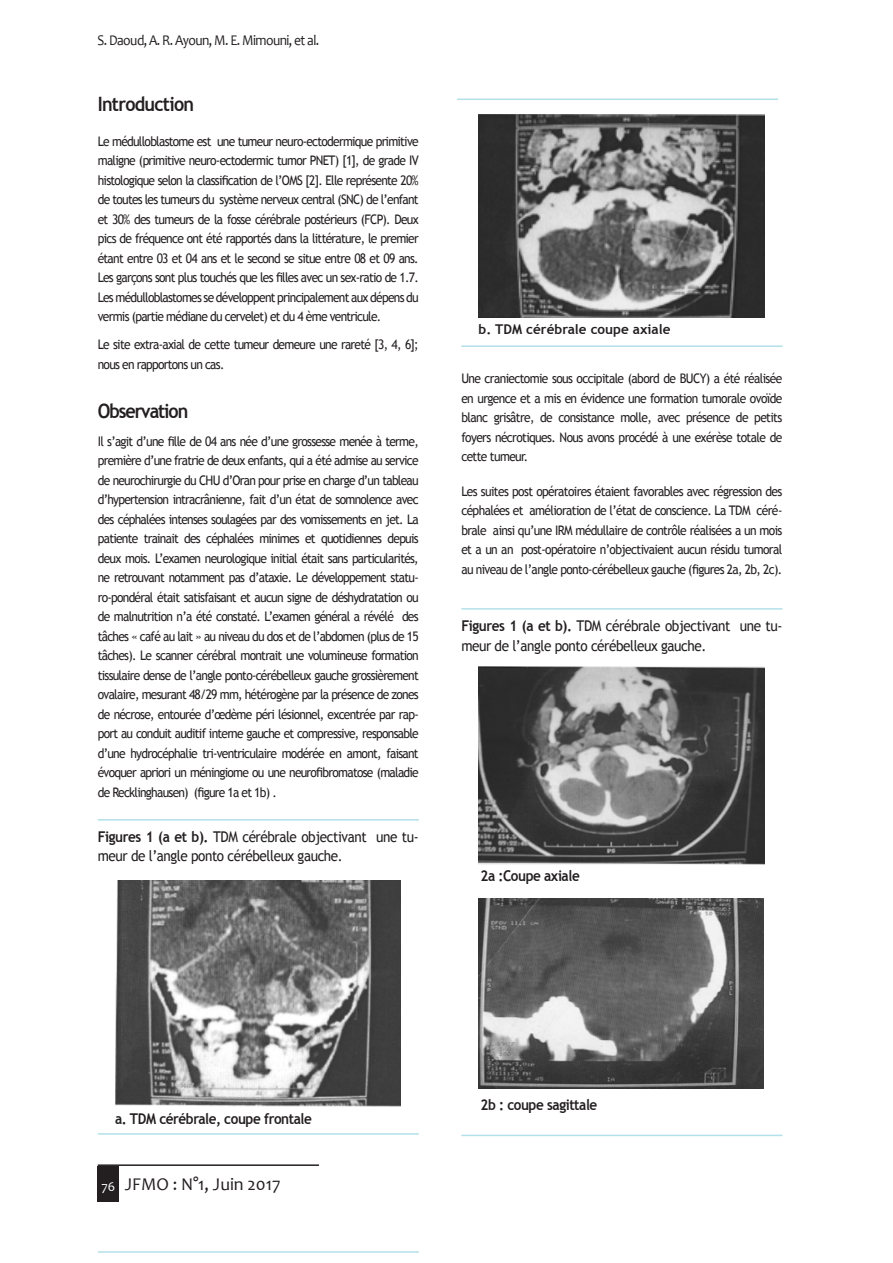
<style>
.page{position:relative;width:893px;height:1263px;background:#fff}
.page>*{position:absolute;margin:0;border:0;box-sizing:border-box;transform-origin:0 0}
.t1{font:700 19.8px "Trebuchet MS";letter-spacing:-.04em;color:#231f20;scale:.91 1}
.t2{font:700 19.8px "Trebuchet MS";letter-spacing:-.06em;color:#231f20;scale:.91 1}
.t3{font:18px "Candara";color:#231f20}
.t4{font:14.85px/19.5px "Trebuchet MS";letter-spacing:-.03em;color:#231f20;scale:.91 1}
.t5{font:700 14.85px "Trebuchet MS";letter-spacing:-.03em;color:#231f20;scale:.91 1}
.t6{font:14.85px "Candara";letter-spacing:-.04em;color:#231f20;scale:.91 1}
.t7{font:700 13.5px "Trebuchet MS";color:#231f20}
.t8{font:13.2px/19.5px "Trebuchet MS";letter-spacing:-.06em;color:#231f20;text-align:justify;scale:.91 1}
.s1{font-weight:700}
.s2{font-size:13.5px;color:#fff}
</style>
<div class="page">
<div style="left:98px;top:1166px;width:21px;height:36px;background:#231f20"></div>
<hr style="left:98px;top:1164px;width:221px;height:2px;background:#231f20">
<hr style="left:457px;top:99px;width:321px;height:1px;background:#b3e1e9">
<hr style="left:98px;top:1251px;width:321px;height:2px;background:#b3e1e9">
<img style="left:115px;top:880px;width:286px;height:226px">
<img style="left:479px;top:115px;width:285px;height:203px">
<hr style="left:98px;top:819px;width:321px;height:1px;background:#b3e1e9">
<hr style="left:461px;top:345px;width:322px;height:2px;background:#b3e1e9">
<hr style="left:98px;top:1133px;width:321px;height:2px;background:#b3e1e9">
<img style="left:479px;top:667px;width:285px;height:198px">
<img style="left:479px;top:898px;width:284px;height:191px">
<hr style="left:461px;top:608px;width:321px;height:2px;background:#b3e1e9">
<hr style="left:461px;top:1135px;width:321px;height:1px;background:#b3e1e9">
<p class="t6" style="left:97px;top:30px;width:245px">S. Daoud, A. R. Ayoun, M. E. Mimouni, et al.</p>
<p class="t1" style="left:98px;top:92px;width:107px">Introduction</p>
<p class="t8" style="left:98px;top:131px;width:354px">Le médulloblastome est une tumeur neuro-ectodermique primitive maligne (primitive neuro-ectodermic tumor PNET) [1], de grade IV histologique selon la classification de l’OMS [2]. Elle représente 20% de toutes les tumeurs du système nerveux central (SNC) de l’enfant et 30% des tumeurs de la fosse cérébrale postérieurs (FCP). Deux pics de fréquence ont été rapportés dans la littérature, le premier étant entre 03 et 04 ans et le second se situe entre 08 et 09 ans.<br>Les garçons sont plus touchés que les filles avec un sex-ratio de 1.7.<br>Les médulloblastomes se développent principalement aux dépens du vermis (partie médiane du cervelet) et du 4 ème ventricule.</p>
<p class="t8" style="left:98px;top:335px;width:354px">Le site extra-axial de cette tumeur demeure une rareté [3, 4, 6]; nous en rapportons un cas.</p>
<p class="t2" style="left:98px;top:398px;width:101px">Observation</p>
<p class="t8" style="left:98px;top:432px;width:354px">Il s’agit d’une fille de 04 ans née d’une grossesse menée à terme, première d’une fratrie de deux enfants, qui a été admise au service de neurochirurgie du CHU d’Oran pour prise en charge d’un tableau d’hypertension intracrânienne, fait d’un état de somnolence avec des céphalées intenses soulagées par des vomissements en jet. La patiente trainait des céphalées minimes et quotidiennes depuis deux mois. L’examen neurologique initial était sans particularités, ne retrouvant notamment pas d’ataxie. Le développement statu&shy;ro-pondéral était satisfaisant et aucun signe de déshydratation ou de malnutrition n’a été constaté. L’examen général a révélé des tâches « café au lait » au niveau du dos et de l’abdomen (plus de 15 tâches). Le scanner cérébral montrait une volumineuse formation tissulaire dense de l’angle ponto-cérébelleux gauche grossièrement ovalaire, mesurant 48/29 mm, hétérogène par la présence de zones de nécrose, entourée d’œdème péri lésionnel, excentrée par rap&shy;port au conduit auditif interne gauche et compressive, responsable d’une hydrocéphalie tri-ventriculaire modérée en amont, faisant évoquer apriori un méningiome ou une neurofibromatose (maladie de Recklinghausen) (figure 1a et 1b) .</p>
<p class="t4" style="left:98px;top:827px;width:354px"><span class="s1">Figures 1 (a et b).</span> TDM cérébrale objectivant une tu&shy;meur de l’angle ponto cérébelleux gauche.</p>
<p class="t7" style="left:479px;top:321px;width:193px">b. TDM cérébrale coupe axiale</p>
<p class="t8" style="left:461px;top:369px;width:354px">Une craniectomie sous occipitale (abord de BUCY) a été réalisée en urgence et a mis en évidence une formation tumorale ovoïde blanc grisâtre, de consistance molle, avec présence de petits foyers nécrotiques. Nous avons procédé à une exérèse totale de cette tumeur.</p>
<p class="t8" style="left:461px;top:481px;width:354px">Les suites post opératoires étaient favorables avec régression des céphalées et amélioration de l’état de conscience. La TDM céré&shy;brale ainsi qu’une IRM médullaire de contrôle réalisées a un mois et a un an post-opératoire n’objectivaient aucun résidu tumoral au niveau de l’angle ponto-cérébelleux gauche (figures 2a, 2b, 2c).</p>
<p class="t4" style="left:461px;top:616px;width:354px"><span class="s1">Figures 1 (a et b).</span> TDM cérébrale objectivant une tu&shy;meur de l’angle ponto cérébelleux gauche.</p>
<p class="t5" style="left:480px;top:866px;width:111px">2a :Coupe axiale</p>
<p class="t5" style="left:115px;top:1110px;width:218px">a. TDM cérébrale, coupe frontale</p>
<p class="t3" style="left:102px;top:1173px;width:181px"><span class="s2">76</span> JFMO : N°1, Juin 2017</p>
<p class="t5" style="left:480px;top:1096px;width:130px">2b : coupe sagittale</p>
</div>
